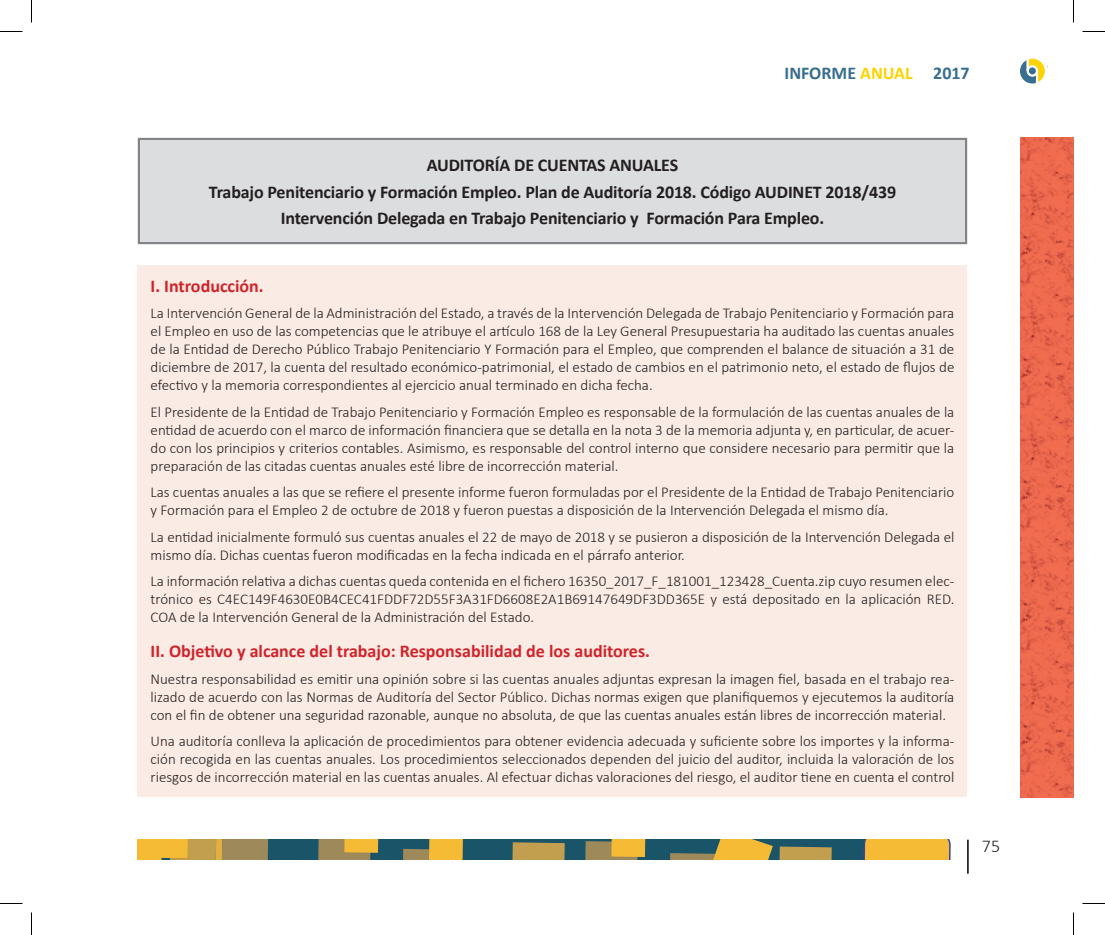
<style>
.page{position:relative;width:1105px;height:935px;background:#fff}
.page>*{position:absolute;margin:0;border:0;box-sizing:border-box;transform-origin:0 0}
.t1{font:700 18px "Calibri";letter-spacing:-.01em;color:#231f20}
.t2{font:700 18px "Calibri";color:#d1232a}
.t3{font:700 18px "Calibri";color:#386e8f}
.t4{font:300 18px "Calibri";color:#231f20}
.t5{font:300 15px/18px "Calibri";color:#231f20;text-align:justify}
.s1{color:#fed304}
</style>
<div class="page">
<img style="left:1020px;top:138px;width:53px;height:659px">
<svg style="left:138px;top:839px;width:812px;height:21px;background:#8f8851"></svg>
<svg style="left:1020px;top:58px;width:25px;height:26px"></svg>
<div style="left:1029px;top:67px;width:7px;height:7px;background:#386e8f;border-radius:50%"></div>
<hr style="left:967px;top:839px;width:1px;height:34px;background:#000">
<div style="left:139px;top:139px;width:827px;height:104px;background:#dcdddf"></div>
<div style="left:138px;top:138px;width:829px;height:106px;border:2px solid #808285"></div>
<div style="left:138px;top:265px;width:829px;height:532px;background:#faebe4"></div>
<svg style="left:0;top:31px;width:22px;height:1px"></svg>
<svg style="left:1082px;top:31px;width:23px;height:1px"></svg>
<svg style="left:0;top:903px;width:22px;height:1px"></svg>
<svg style="left:1082px;top:903px;width:23px;height:1px"></svg>
<svg style="left:31px;top:0;width:1px;height:22px"></svg>
<svg style="left:31px;top:912px;width:1px;height:23px"></svg>
<svg style="left:1073px;top:0;width:1px;height:22px"></svg>
<svg style="left:1073px;top:912px;width:1px;height:23px"></svg>
<p class="t3" style="left:784px;top:62px;width:187px">INFORME <span class="s1">ANUAL</span> 2017</p>
<p class="t1" style="left:427px;top:154px;width:253px">AUDITORÍA DE CUENTAS ANUALES</p>
<p class="t1" style="left:209px;top:181px;width:688px">Trabajo Penitenciario y Formación Empleo. Plan de Auditoría 2018. Código AUDINET 2018/439</p>
<p class="t1" style="left:281px;top:207px;width:545px">Intervención Delegada en Trabajo Penitenciario y Formación Para Empleo.</p>
<p class="t2" style="left:151px;top:274px;width:115px">I. Introducción.</p>
<p class="t5" style="left:151px;top:304px;width:805px">La Intervención General de la Administración del Estado, a través de la Intervención Delegada de Trabajo Penitenciario y Formación para el Empleo en uso de las competencias que le atribuye el artículo 168 de la Ley General Presupuestaria ha auditado las cuentas anuales de la Entidad de Derecho Público Trabajo Penitenciario Y Formación para el Empleo, que comprenden el balance de situación a 31 de diciembre de 2017, la cuenta del resultado económico-patrimonial, el estado de cambios en el patrimonio neto, el estado de flujos de efectivo y la memoria correspondientes al ejercicio anual terminado en dicha fecha.</p>
<p class="t5" style="left:151px;top:402px;width:805px">El Presidente de la Entidad de Trabajo Penitenciario y Formación Empleo es responsable de la formulación de las cuentas anuales de la entidad de acuerdo con el marco de información financiera que se detalla en la nota 3 de la memoria adjunta y, en particular, de acuer&shy;do con los principios y criterios contables. Asimismo, es responsable del control interno que considere necesario para permitir que la preparación de las citadas cuentas anuales esté libre de incorrección material.</p>
<p class="t5" style="left:151px;top:483px;width:805px">Las cuentas anuales a las que se refiere el presente informe fueron formuladas por el Presidente de la Entidad de Trabajo Penitenciario y Formación para el Empleo 2 de octubre de 2018 y fueron puestas a disposición de la Intervención Delegada el mismo día.</p>
<p class="t5" style="left:151px;top:528px;width:805px">La entidad inicialmente formuló sus cuentas anuales el 22 de mayo de 2018 y se pusieron a disposición de la Intervención Delegada el mismo día. Dichas cuentas fueron modificadas en la fecha indicada en el párrafo anterior.</p>
<p class="t5" style="left:151px;top:572px;width:805px">La información relativa a dichas cuentas queda contenida en el fichero 16350_2017_F_181001_123428_Cuenta.zip cuyo resumen elec&shy;trónico es C4EC149F4630E0B4CEC41FDDF72D55F3A31FD6608E2A1B69147649DF3DD365E y está depositado en la aplicación RED.<br>COA de la Intervención General de la Administración del Estado.</p>
<p class="t2" style="left:151px;top:640px;width:501px">II. Objetivo y alcance del trabajo: Responsabilidad de los auditores.</p>
<p class="t5" style="left:151px;top:670px;width:805px">Nuestra responsabilidad es emitir una opinión sobre si las cuentas anuales adjuntas expresan la imagen fiel, basada en el trabajo rea&shy;lizado de acuerdo con las Normas de Auditoría del Sector Público. Dichas normas exigen que planifiquemos y ejecutemos la auditoría con el fin de obtener una seguridad razonable, aunque no absoluta, de que las cuentas anuales están libres de incorrección material.</p>
<p class="t5" style="left:151px;top:732px;width:805px">Una auditoría conlleva la aplicación de procedimientos para obtener evidencia adecuada y suficiente sobre los importes y la informa&shy;ción recogida en las cuentas anuales. Los procedimientos seleccionados dependen del juicio del auditor, incluida la valoración de los riesgos de incorrección material en las cuentas anuales. Al efectuar dichas valoraciones del riesgo, el auditor tiene en cuenta el control</p>
<p class="t4" style="left:982px;top:835px;width:20px">75</p>
</div>
